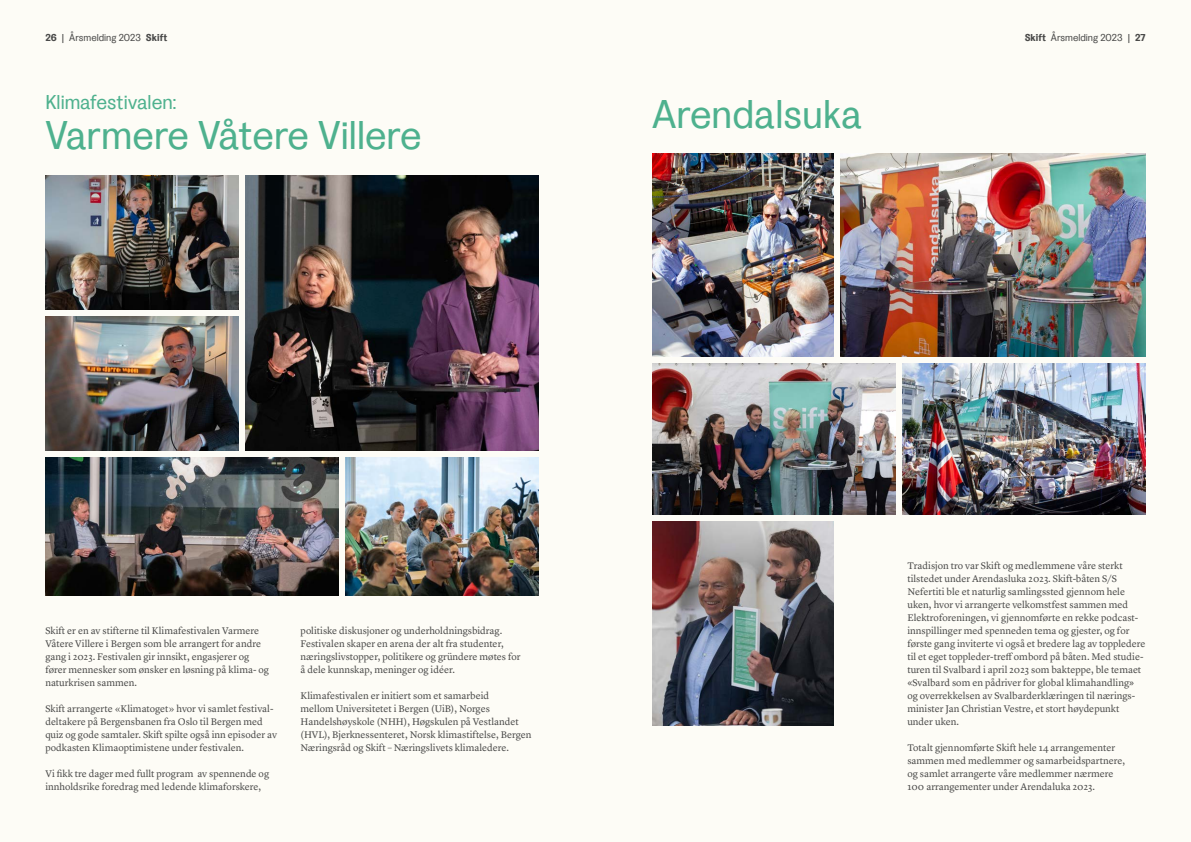
<style>
.page{position:relative;width:1191px;height:842px;background:#fff}
.page>*{position:absolute;margin:0;border:0;box-sizing:border-box;transform-origin:0 0}
.t1{font:40px "La Fabrique";color:#4eb18e}
.t2{font:20px "La Fabrique";color:#4eb18e}
.t3{font:10px/13px "Lyon Text";color:#4a4a49}
.t4{font:10px "La Fabrique";color:#4a4a49}
.s1{font-weight:800}
.s2{font-family:"Open Sans"}
</style>
<div class="page">
<div style="left:0;top:0;width:595px;height:842px;background:#fdfcf6"></div>
<div style="left:595px;top:0;width:596px;height:842px;background:#fdfcf6"></div>
<img style="left:840px;top:153px;width:305px;height:203px">
<img style="left:652px;top:153px;width:181px;height:203px">
<img style="left:652px;top:522px;width:181px;height:203px">
<img style="left:652px;top:363px;width:243px;height:152px">
<img style="left:902px;top:363px;width:243px;height:152px">
<img style="left:245px;top:175px;width:294px;height:275px">
<img style="left:45px;top:175px;width:193px;height:134px">
<img style="left:45px;top:457px;width:293px;height:138px">
<img style="left:45px;top:316px;width:193px;height:134px">
<img style="left:346px;top:457px;width:193px;height:138px">
<p class="t4" style="left:45px;top:31px;width:123px"><span class="s1">26</span> | Årsmelding 2023 <span class="s1">Skift</span></p>
<p class="t4" style="left:1024px;top:31px;width:122px"><span class="s1">Skift</span> Årsmelding 2023 | <span class="s1">27</span></p>
<h2 class="t2" style="left:45px;top:89px;width:132px">Klimafestivalen:</h2>
<h1 class="t1" style="left:45px;top:110px;width:378px">Varmere Våtere Villere</h1>
<h1 class="t1" style="left:652px;top:89px;width:211px">Arendalsuka</h1>
<p class="t3" style="left:45px;top:623px;width:225px">Skift er en av stifterne til Klimafestivalen Varmere Våtere Villere i Bergen som ble arrangert for andre gang i 2023. Festivalen gir innsikt, engasjerer og fører mennesker som ønsker en løsning på klima- og naturkrisen sammen.</p>
<p class="t3" style="left:45px;top:701px;width:233px">Skift arrangerte «Klimatoget» hvor vi samlet festival&shy;deltakere på Bergensbanen fra Oslo til Bergen med quiz og gode samtaler. Skift spilte også inn episoder av podkasten Klimaoptimistene under festivalen.</p>
<p class="t3" style="left:45px;top:766px;width:225px">Vi fikk tre dager med fullt program av spennende og innholdsrike foredrag med ledende klimaforskere,</p>
<p class="t3" style="left:300px;top:623px;width:221px">politiske diskusjoner og underholdningsbidrag.<br>Festivalen skaper en arena der alt fra studenter, næringslivstopper, politikere og gründere møtes for å dele kunnskap, meninger og idéer.</p>
<p class="t3" style="left:300px;top:688px;width:232px">Klimafestivalen er initiert som et samarbeid<br>mellom Universitetet i Bergen (UiB), Norges Handelshøyskole (NHH), Høgskulen på Vestlandet (HVL), Bjerknessenteret, Norsk klimastiftelse, Bergen Næringsråd og Skift – Næringslivets klimaledere.</p>
<p class="t3" style="left:907px;top:558px;width:240px">Tradisjon tro var Skift og medlemmene våre sterkt tilstedet under Arendasluka 2023. Skift-båten S/S Nefertiti ble et naturlig samlingssted gjennom hele uken, hvor vi arrangerte velkomstfest sammen med Elektroforeningen, vi gjennomførte en rekke podcast&shy;innspillinger med spenneden tema og gjester, og for første gang inviterte vi også et bredere lag av toppledere til et eget toppleder-treff ombord på båten. Med studie&shy;turen til Svalbard i april 2023 som bakteppe, ble temaet <span class="s2">«</span>Svalbard som en pådriver for global klimahandling<span class="s2">» </span>og overrekkelsen av Svalbarderklæringen til nærings&shy;minister Jan Christian Vestre, et stort høydepunkt under uken.</p>
<p class="t3" style="left:907px;top:740px;width:219px">Totalt gjennomførte Skift hele 14 arrangementer sammen med medlemmer og samarbeidspartnere, og samlet arrangerte våre medlemmer nærmere 100 arrangementer under Arendaluka 2023.</p>
</div>
